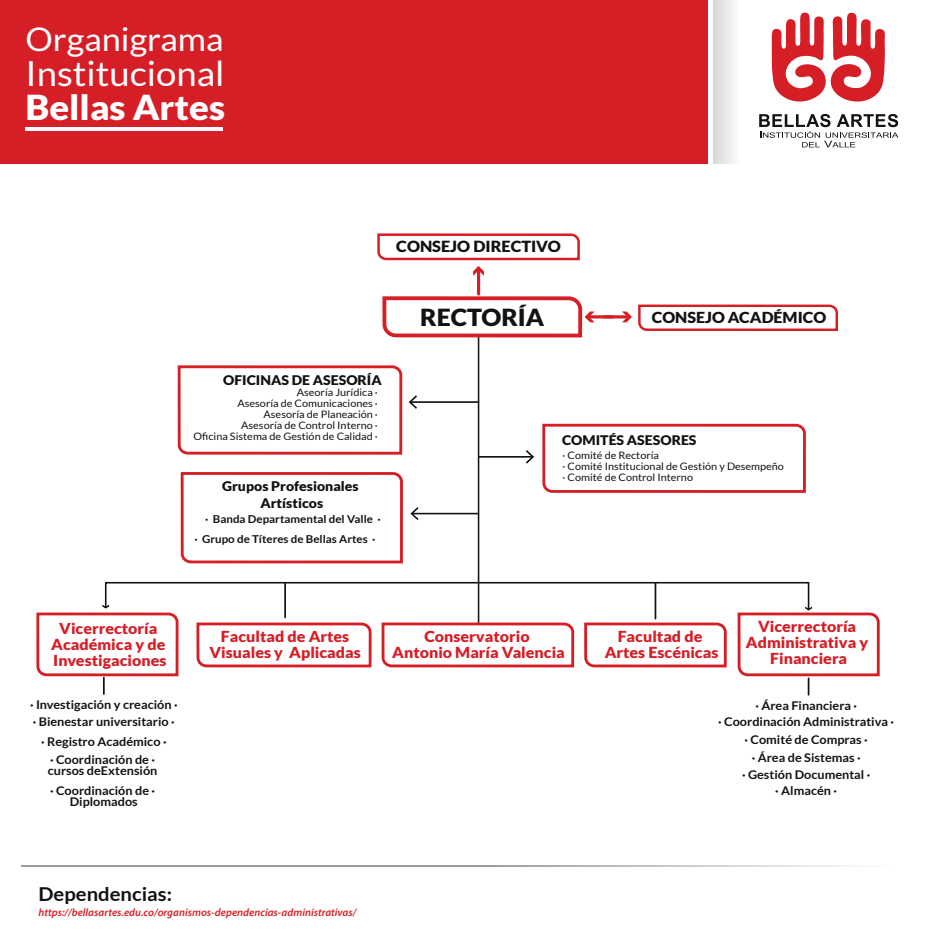
<style>
.page{position:relative;width:931px;height:932px;background:#fff}
.page>*{position:absolute;margin:0;border:0;box-sizing:border-box;transform-origin:0 0}
.t1{font:34.5px "Lato";color:#fff;scale:1.06 1}
.t2{font:900 34.45px "Lato";color:#fff;scale:1.06 1}
.t3{font:32.5px "Lato";color:#fff;scale:1.06 1}
.t4{font:900 23.55px "Lato";color:#121212;scale:1.06 1}
.t5{font:700 19.15px "Lato";color:#121212;scale:1.06 1}
.t6{font:900 15.35px "Lato";color:#121212;scale:1.06 1}
.t7{font:900 15.15px/16px "Lato";color:#d61e26;text-align:center;scale:1.06 1}
.t8{font:900 15.15px "Lato";color:#121212;scale:1.06 1}
.t9{font:900 13.25px/16.5px "Lato";color:#121212;text-align:center;scale:1.06 1}
.t10{font:700 12px/17.6px "Lato";color:#121212;text-align:center;scale:1.06 1}
.t11{font:italic 600 10.9px "Myriad Pro";color:#d61e26}
.t12{font:700 10.9px/19.2px "Lato";color:#121212;scale:1.06 1}
.t13{font:10.25px/11px "Lato";color:#121212;scale:1.06 1}
</style>
<div class="page">
<hr style="left:478px;top:456px;width:54px;height:2px;background:#121212">
<svg style="left:526px;top:450px;width:8px;height:14px"></svg>
<hr style="left:412px;top:513px;width:66px;height:1px;background:#121212">
<svg style="left:410px;top:507px;width:8px;height:13px"></svg>
<hr style="left:477px;top:270px;width:3px;height:24px;background:#d61e26">
<hr style="left:604px;top:315px;width:24px;height:3px;background:#d61e26">
<hr style="left:588px;top:315px;width:24px;height:3px;background:#d61e26">
<hr style="left:478px;top:336px;width:1px;height:288px;background:#121212">
<svg style="left:382px;top:294px;width:212px;height:45px"></svg>
<svg style="left:622px;top:304px;width:216px;height:27px"></svg>
<svg style="left:542px;top:423px;width:264px;height:70px"></svg>
<svg style="left:180px;top:472px;width:223px;height:92px"></svg>
<svg style="left:377px;top:233px;width:203px;height:43px"></svg>
<hr style="left:410px;top:401px;width:68px;height:2px;background:#121212">
<svg style="left:177px;top:365px;width:240px;height:90px"></svg>
<svg style="left:36px;top:581px;width:844px;height:114px"></svg>
<div style="left:0;top:0;width:708px;height:164px;background:#d61e26"></div>
<svg style="left:713px;top:0;width:186px;height:164px"></svg>
<svg style="left:759px;top:114px;width:139px;height:33px"></svg>
<svg style="left:771px;top:12px;width:114px;height:91px"></svg>
<hr style="left:26px;top:127px;width:196px;height:4px;background:#fff">
<svg style="left:22px;top:865px;width:833px;height:2px;background:#afb1b1"></svg>
<h3 class="t3" style="left:26px;top:21px;width:188px">Organigrama</h3>
<h1 class="t1" style="left:26px;top:54px;width:189px">Institucional</h1>
<h2 class="t2" style="left:26px;top:87px;width:190px">Bellas Artes</h2>
<p class="t6" style="left:396px;top:238px;width:157px">CONSEJO DIRECTIVO</p>
<p class="t9" style="left:223px;top:371px;width:151px">OFICINAS DE ASESORÍA</p>
<p class="t13" style="left:194px;top:387px;width:175px;text-align:right">Aseoría Jurídica ·<br>Asesoría de Comunicaciones ·<br>Asesoría de Planeación ·<br>Asesoría de Control Interno ·<br>Oficina Sistema de Gestión de Calidad ·</p>
<p class="t9" style="left:222px;top:478px;width:130px">Grupos Profesionales<br>Artísticos</p>
<p class="t12" style="left:194px;top:510px;width:177px;text-indent:11px">· Banda Departamental del Valle · · Grupo de Títeres de Bellas Artes ·</p>
<h3 class="t4" style="left:420px;top:304px;width:118px">RECTORÍA</h3>
<p class="t8" style="left:652px;top:308px;width:166px">CONSEJO ACADÉMICO</p>
<p class="t9" style="left:562px;top:432px;width:128px">COMITÉS ASESORES</p>
<p class="t13" style="left:562px;top:450px;width:210px">· Comité de Rectoría<br>· Comité Institucional de Gestión y Desempeño · Comité de Control Interno</p>
<p class="t7" style="left:51px;top:620px;width:110px">Vicerrectoría<br>Académica y de<br>Investigaciones</p>
<p class="t7" style="left:746px;top:618px;width:117px">Vicerrectoría<br>Administrativa y<br>Financiera</p>
<p class="t7" style="left:392px;top:628px;width:164px">Conservatorio<br>Antonio María Valencia</p>
<p class="t7" style="left:604px;top:628px;width:109px">Facultad de<br>Artes Escénicas</p>
<p class="t7" style="left:209px;top:628px;width:144px">Facultad de Artes<br>Visuales y Aplicadas</p>
<p class="t10" style="left:30px;top:696px;width:141px">· Investigación y creación ·</p>
<p class="t10" style="left:755px;top:697px;width:97px">· Área Financiera ·</p>
<p class="t10" style="left:33px;top:713px;width:135px">· Bienestar universitario ·</p>
<p class="t10" style="left:718px;top:713px;width:167px">· Coordinación Administrativa ·</p>
<p class="t10" style="left:41px;top:732px;width:120px;line-height:17.8px">· Registro Académico · · Coordinación de ·</p>
<p class="t10" style="left:48px;top:760px;width:105px;line-height:20.1px;text-align:left">cursos deExtensión · Coordinación de ·</p>
<p class="t10" style="left:70px;top:792px;width:66px">Diplomados</p>
<p class="t10" style="left:742px;top:730px;width:123px">· Comité de Compras · · Área de Sistemas ·<br>· Gestión Documental ·</p>
<p class="t10" style="left:775px;top:781px;width:60px">· Almacén ·</p>
<h3 class="t5" style="left:38px;top:883px;width:127px">Dependencias:</h3>
<p class="t11" style="left:38px;top:905px;width:319px">https://bellasartes.edu.co/organismos-dependencias-administrativas/</p>
</div>
